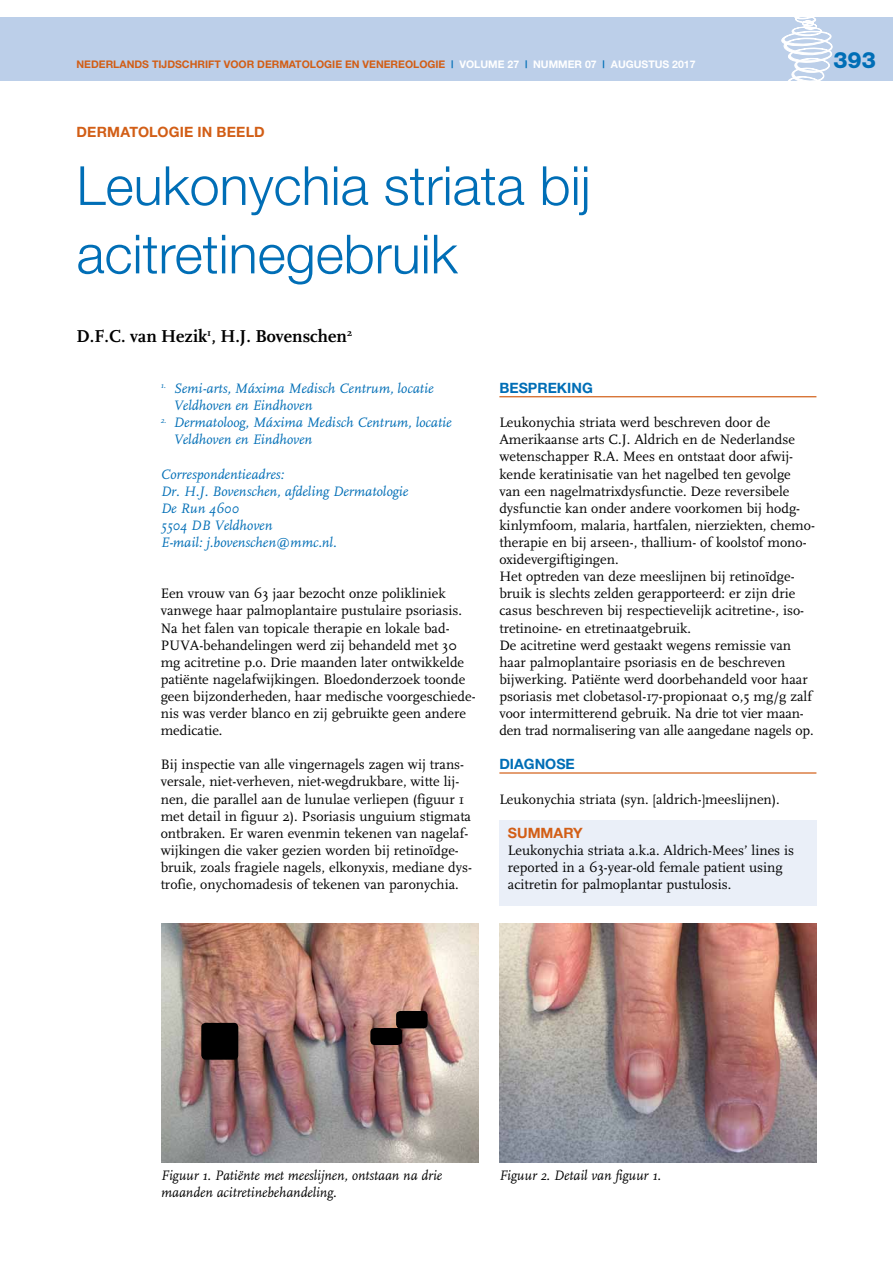
<style>
.page{position:relative;width:893px;height:1263px;background:#fff}
.page>*{position:absolute;margin:0;border:0;box-sizing:border-box;transform-origin:0 0}
.t1{font:300 54px/68.4px "Helvetica Neue";color:#006eb6}
.t2{font:800 22.5px "Helvetica Neue";color:#006eb6}
.t3{font:700 18px "FF Scala";color:#000}
.t4{font:14.25px/17.1px "FF Scala";color:#000}
.t5{font:italic 14.25px/17.1px "FF Scala";color:#006eb6}
.t6{font:italic 14.25px/17.1px "FF Scala";color:#000}
.t7{font:700 14.25px "Helvetica Neue";color:#d25e16}
.t8{font:700 14.25px "Helvetica Neue";color:#006eb6}
.t9{font:700 10.5px "Helvetica Neue";color:#d25e16}
.t10{font:700 10.5px "Helvetica Neue";color:#fff}
.s1{color:#006eb6}
.s2{color:#fff}
</style>
<div class="page">
<div style="left:0;top:17px;width:893px;height:64px;background:#bccfe9"></div>
<svg style="left:781px;top:17px;width:51px;height:64px"></svg>
<hr style="left:499px;top:396px;width:317px;height:1px;background:#d25e16">
<hr style="left:499px;top:772px;width:317px;height:2px;background:#d25e16">
<div style="left:499px;top:821px;width:317px;height:85px;background:#eaeff8"></div>
<img style="left:499px;top:923px;width:317px;height:239px">
<img style="left:161px;top:923px;width:317px;height:239px">
<div style="left:201px;top:1023px;width:37px;height:36px;background:#000;border-radius:4px"></div>
<div style="left:370px;top:1028px;width:32px;height:17px;background:#000;border-radius:4px"></div>
<div style="left:396px;top:1011px;width:32px;height:17px;background:#000;border-radius:4px"></div>
<p class="t9" style="left:77px;top:58px;width:543px">NEDERLANDS TIJDSCHRIFT VOOR DERMATOLOGIE EN VENEREOLOGIE <span class="s1">|</span> <span class="s2">VOLUME 27</span> <span class="s1">|</span> <span class="s2">NUMMER 07</span> <span class="s1">|</span> <span class="s2">AUGUSTUS</span></p>
<p class="t10" style="left:672px;top:58px;width:25px">2017</p>
<h2 class="t2" style="left:833px;top:47px;width:44px">393</h2>
<p class="t7" style="left:77px;top:123px;width:22px">DERMATOLOGIE</p>
<p class="t7" style="left:198px;top:123px;width:30px">IN BEELD</p>
<h1 class="t1" style="left:77px;top:150px;width:516px">Leukonychia striata bij acitretinegebruik</h1>
<p class="t3" style="left:77px;top:326px;width:277px">D.F.C. van Hezik<sup>1</sup>, H.J. Bovenschen<sup>2</sup></p>
<p class="t5" style="left:173px;top:380px;width:261px;text-indent:-13px"><sup>1.</sup> Semi-arts, Máxima Medisch Centrum, locatie<br>Veldhoven en Eindhoven</p>
<p class="t5" style="left:173px;top:414px;width:280px;text-indent:-13px"><sup>2.</sup> Dermatoloog, Máxima Medisch Centrum, locatie<br>Veldhoven en Eindhoven</p>
<p class="t5" style="left:161px;top:466px;width:249px">Correspondentieadres:<br>Dr. H.J. Bovenschen, afdeling Dermatologie<br>De Run 4600<br>5504 DB Veldhoven<br>E-mail: j.bovenschen@mmc.nl.</p>
<p class="t4" style="left:161px;top:585px;width:316px">Een vrouw van 63 jaar bezocht onze polikliniek vanwege haar palmoplantaire pustulaire psoriasis.<br>Na het falen van topicale therapie en lokale bad-PUVA-behandelingen werd zij behandeld met 30 mg acitretine p.o. Drie maanden later ontwikkelde patiënte nagelafwijkingen. Bloedonderzoek toonde geen bijzonderheden, haar medische voorgeschiede&shy;nis was verder blanco en zij gebruikte geen andere medicatie.</p>
<p class="t4" style="left:161px;top:756px;width:313px">Bij inspectie van alle vingernagels zagen wij trans&shy;versale, niet-verheven, niet-wegdrukbare, witte lij&shy;nen, die parallel aan de lunulae verliepen (figuur 1 met detail in figuur 2). Psoriasis unguium stigmata ontbraken. Er waren evenmin tekenen van nagelaf&shy;wijkingen die vaker gezien worden bij retinoïdge&shy;bruik, zoals fragiele nagels, elkonyxis, mediane dys&shy;trofie, onychomadesis of tekenen van paronychia.</p>
<p class="t8" style="left:499px;top:379px;width:11px">BES</p>
<p class="t8" style="left:528px;top:379px;width:49px">PREKING</p>
<p class="t4" style="left:499px;top:414px;width:317px">Leukonychia striata werd beschreven door de Amerikaanse arts C.J. Aldrich en de Nederlandse wetenschapper R.A. Mees en ontstaat door afwij&shy;kende keratinisatie van het nagelbed ten gevolge van een nagelmatrixdysfunctie. Deze reversibele dysfunctie kan onder andere voorkomen bij hodg&shy;kinlymfoom, malaria, hartfalen, nierziekten, chemo&shy;therapie en bij arseen-, thallium- of koolstof mono&shy;oxidevergiftigingen.<br>Het optreden van deze meeslijnen bij retinoïdge&shy;bruik is slechts zelden gerapporteerd: er zijn drie casus beschreven bij respectievelijk acitretine-, iso&shy;tretinoine- en etretinaatgebruik.<br>De acitretine werd gestaakt wegens remissie van haar palmoplantaire psoriasis en de beschreven bijwerking. Patiënte werd doorbehandeld voor haar psoriasis met clobetasol-17-propionaat 0,5 mg/g zalf voor intermitterend gebruik. Na drie tot vier maan&shy;den trad normalisering van alle aangedane nagels op.</p>
<p class="t8" style="left:499px;top:755px;width:21px">DIAGNOSE</p>
<p class="t4" style="left:499px;top:790px;width:282px">Leukonychia striata (syn. [aldrich-]meeslijnen).</p>
<p class="t7" style="left:508px;top:824px;width:76px">SUMMARY</p>
<p class="t4" style="left:508px;top:842px;width:288px">Leukonychia striata a.k.a. Aldrich-Mees’ lines is reported in a 63-year-old female patient using acitretin for palmoplantar pustulosis.</p>
<p class="t6" style="left:161px;top:1167px;width:283px">Figuur 1. Patiënte met meeslijnen, ontstaan na drie maanden acitretinebehandeling.</p>
<p class="t6" style="left:499px;top:1167px;width:163px">Figuur 2. Detail van figuur 1.</p>
</div>
